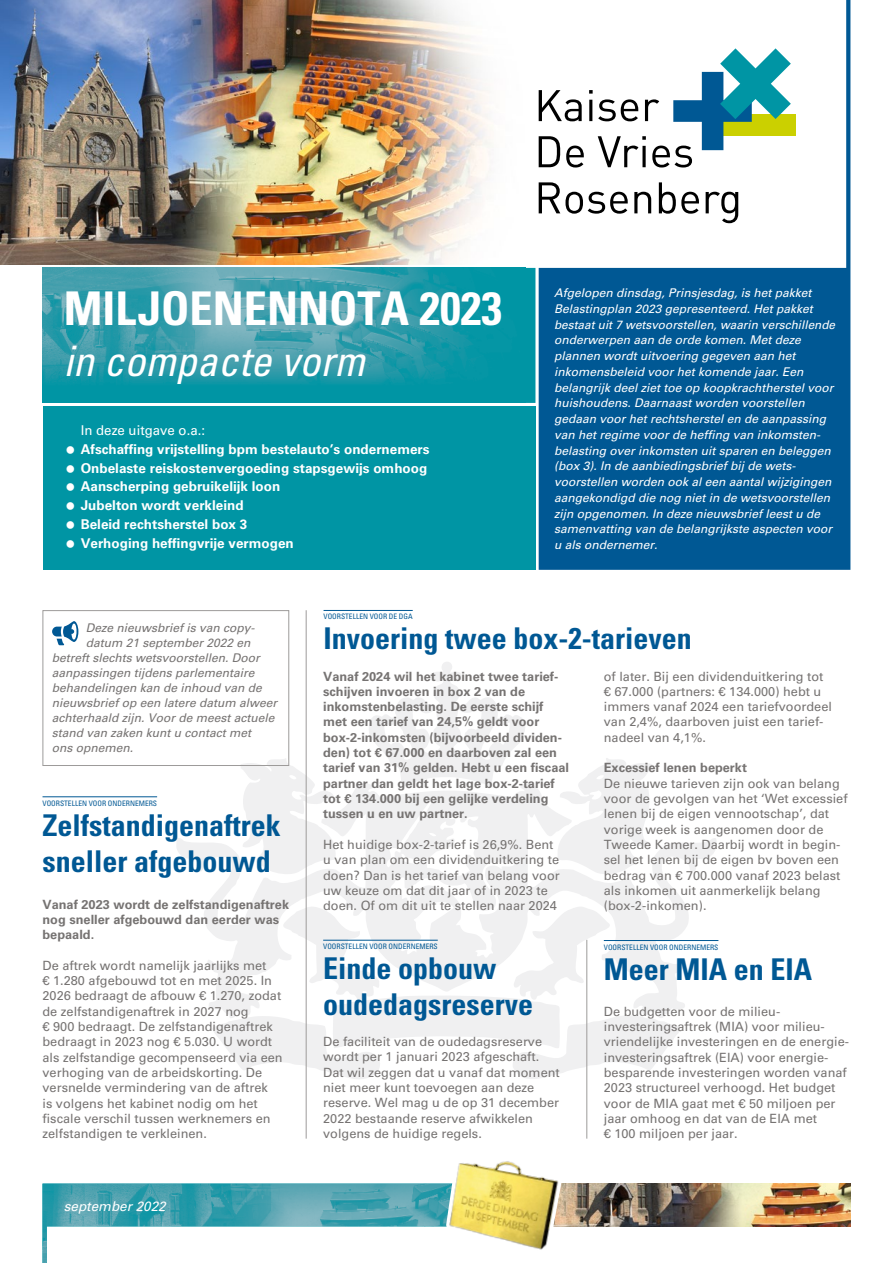
<style>
.page{position:relative;width:893px;height:1263px;background:#fff}
.page>*{position:absolute;margin:0;border:0;box-sizing:border-box;transform-origin:0 0}
.t1{font:700 condensed 46.5px "Univers LT Std";color:#fff}
.t2{font:italic condensed 42px "Univers LT Std";color:#fff}
.t3{font:700 condensed 30px/36px "Univers LT Std";color:#005894}
.t4{font:700 13.5px/18.8px "Univers LT Std";color:#fff}
.t5{font:13.5px "Univers LT Std";color:#fff}
.t6{font:italic 13.5px "Univers LT Std";color:#fff}
.t7{font:12.75px/15.3px "Univers LT Std";color:#767372}
.t8{font:700 12.75px/15.3px "Univers LT Std";color:#767372}
.t9{font:italic 12px/15.8px "Univers LT Std";color:#fff}
.t10{font:italic 12px "Univers LT Std";color:#767372}
.t11{font:condensed 7.5px "Univers LT Std";color:#005894}
</style>
<div class="page">
<div style="left:43px;top:406px;width:492px;height:164px;background:#0095a4"></div>
<svg style="left:539px;top:0;width:311px;height:570px;fill:#005894"></svg>
<img style="left:0;top:0;width:560px;height:264px">
<svg style="left:176px;top:659px;width:543px;height:424px"></svg>
<img style="left:568px;top:1183px;width:282px;height:43px">
<img style="left:43px;top:268px;width:483px;height:135px">
<svg style="left:43px;top:1183px;width:397px;height:80px"></svg>
<img style="left:440px;top:1161px;width:128px;height:89px">
<div style="left:717px;top:115px;width:79px;height:21px;background:#cbd000"></div>
<svg style="left:539px;top:48px;width:252px;height:119px"></svg>
<svg style="left:539px;top:182px;width:89px;height:32px"></svg>
<svg style="left:634px;top:192px;width:17px;height:21px"></svg>
<svg style="left:659px;top:182px;width:40px;height:32px"></svg>
<svg style="left:706px;top:192px;width:32px;height:31px"></svg>
<hr style="left:586px;top:940px;width:1px;height:198px;background:#9d9b9a">
<hr style="left:306px;top:610px;width:1px;height:528px;background:#9d9b9a">
<hr style="left:604px;top:940px;width:114px;height:1px;background:#005894">
<hr style="left:43px;top:796px;width:114px;height:1px;background:#005894">
<hr style="left:323px;top:940px;width:115px;height:1px;background:#005894">
<div style="left:43px;top:610px;width:246px;height:156px;border:1px solid #9d9b9a"></div>
<hr style="left:324px;top:610px;width:89px;height:1px;background:#005894">
<svg style="left:52px;top:621px;width:26px;height:24px"></svg>
<h1 class="t1" style="left:64px;top:280px;width:440px">MILJOENENNOTA 2023</h1>
<h2 class="t2" style="left:64px;top:334px;width:302px">in compacte vorm</h2>
<p class="t5" style="left:81px;top:422px;width:126px">In deze uitgave o.a.:</p>
<p class="t4" style="left:81px;top:440px;width:350px">Afschaffing vrijstelling bpm bestelauto’s ondernemers Onbelaste reiskostenvergoeding stapsgewijs omhoog Aanscherping gebruikelijk loon<br>Jubelton wordt verkleind<br>Beleid rechtsherstel box 3<br>Verhoging heffingvrije vermogen</p>
<p class="t9" style="left:554px;top:285px;width:283px">Afgelopen dinsdag, Prinsjesdag, is het pakket Belastingplan 2023 gepresenteerd. Het pakket bestaat uit 7 wetsvoorstellen, waarin verschillende onderwerpen aan de orde komen. Met deze plannen wordt uitvoering gegeven aan het inkomensbeleid voor het komende jaar. Een belangrijk deel ziet toe op koopkrachtherstel voor huishoudens. Daarnaast worden voorstellen gedaan voor het rechtsherstel en de aanpassing van het regime voor de heffing van inkomsten&shy;belasting over inkomsten uit sparen en beleggen (box 3). In de aanbiedingsbrief bij de wets&shy;voorstellen worden ook al een aantal wijzigingen aangekondigd die nog niet in de wetsvoorstellen zijn opgenomen. In deze nieuwsbrief leest u de samenvatting van de belangrijkste aspecten voor u als ondernemer.</p>
<p class="t10" style="left:86px;top:621px;width:170px">Deze nieuwsbrief is van copy-</p>
<p class="t10" style="left:86px;top:636px;width:166px">datum 21 september 2022 en</p>
<p class="t10" style="left:52px;top:651px;width:210px">betreft slechts wetsvoorstellen. Door</p>
<p class="t10" style="left:52px;top:666px;width:204px">aanpassingen tijdens parlementaire</p>
<p class="t10" style="left:52px;top:681px;width:212px">behandelingen kan de inhoud van de</p>
<p class="t10" style="left:52px;top:696px;width:227px">nieuwsbrief op een latere datum alweer</p>
<p class="t10" style="left:52px;top:711px;width:224px">achterhaald zijn. Voor de meest actuele</p>
<p class="t10" style="left:52px;top:726px;width:201px">stand van zaken kunt u contact met</p>
<p class="t10" style="left:52px;top:741px;width:83px">ons opnemen.</p>
<p class="t11" style="left:43px;top:798px;width:116px">VOORSTELLEN VOOR ONDERNEMERS</p>
<h3 class="t3" style="left:43px;top:807px;width:240px">Zelfstandigenaftrek sneller afgebouwd</h3>
<p class="t8" style="left:43px;top:896px;width:248px">Vanaf 2023 wordt de zelfstandigenaftrek nog sneller afgebouwd dan eerder was bepaald.</p>
<p class="t7" style="left:43px;top:958px;width:242px">De aftrek wordt namelijk jaarlijks met<br>€ 1.280 afgebouwd tot en met 2025. In 2026 bedraagt de afbouw € 1.270, zodat de zelfstandigenaftrek in 2027 nog<br>€ 900 bedraagt. De zelfstandigenaftrek bedraagt in 2023 nog € 5.030. U wordt als zelfstandige gecompenseerd via een verhoging van de arbeidskorting. De versnelde vermindering van de aftrek<br>is volgens het kabinet nodig om het fiscale verschil tussen werknemers en zelfstandigen te verkleinen.</p>
<p class="t6" style="left:64px;top:1198px;width:104px">september 2022</p>
<p class="t11" style="left:324px;top:612px;width:91px">VOORSTELLEN VOOR DE DGA</p>
<h3 class="t3" style="left:324px;top:621px;width:370px">Invoering twee box-2-tarieven</h3>
<p class="t8" style="left:323px;top:668px;width:247px">Vanaf 2024 wil het kabinet twee tarief&shy;schijven invoeren in box 2 van de inkomstenbelasting. De eerste schijf met een tarief van 24,5% geldt voor box-2-inkomsten (bijvoorbeeld dividen&shy;den) tot € 67.000 en daarboven zal een tarief van 31% gelden. Hebt u een fiscaal partner dan geldt het lage box-2-tarief tot € 134.000 bij een gelijke verdeling tussen u en uw partner.</p>
<p class="t7" style="left:323px;top:837px;width:238px">Het huidige box-2-tarief is 26,9%. Bent u van plan om een dividenduitkering te doen? Dan is het tarief van belang voor uw keuze om dat dit jaar of in 2023 te doen. Of om dit uit te stellen naar 2024</p>
<p class="t11" style="left:323px;top:942px;width:116px">VOORSTELLEN VOOR ONDERNEMERS</p>
<h3 class="t3" style="left:323px;top:950px;width:211px">Einde opbouw oudedagsreserve</h3>
<p class="t7" style="left:323px;top:1034px;width:238px">De faciliteit van de oudedagsreserve wordt per 1 januari 2023 afgeschaft.<br>Dat wil zeggen dat u vanaf dat moment niet meer kunt toevoegen aan deze reserve. Wel mag u de op 31 december 2022 bestaande reserve afwikkelen volgens de huidige regels.</p>
<p class="t7" style="left:604px;top:668px;width:230px">of later. Bij een dividenduitkering tot € 67.000 (partners: € 134.000) hebt u immers vanaf 2024 een tariefvoordeel van 2,4%, daarboven juist een tarief&shy;nadeel van 4,1%.</p>
<p class="t8" style="left:604px;top:760px;width:145px">Excessief lenen beperkt</p>
<p class="t7" style="left:604px;top:775px;width:245px">De nieuwe tarieven zijn ook van belang voor de gevolgen van het ‘Wet excessief lenen bij de eigen vennootschap’, dat vorige week is aangenomen door de Tweede Kamer. Daarbij wordt in begin&shy;sel het lenen bij de eigen bv boven een bedrag van € 700.000 vanaf 2023 belast als inkomen uit aanmerkelijk belang (box-2-inkomen).</p>
<p class="t11" style="left:604px;top:942px;width:116px">VOORSTELLEN VOOR ONDERNEMERS</p>
<h3 class="t3" style="left:604px;top:951px;width:210px">Meer MIA en EIA</h3>
<p class="t7" style="left:604px;top:1004px;width:247px">De budgetten voor de milieu&shy;investeringsaftrek (MIA) voor milieu&shy;vriendelijke investeringen en de energie&shy;investeringsaftrek (EIA) voor energie&shy;besparende investeringen worden vanaf 2023 structureel verhoogd. Het budget voor de MIA gaat met € 50 miljoen per jaar omhoog en dat van de EIA met<br>€ 100 miljoen per jaar.</p>
</div>
